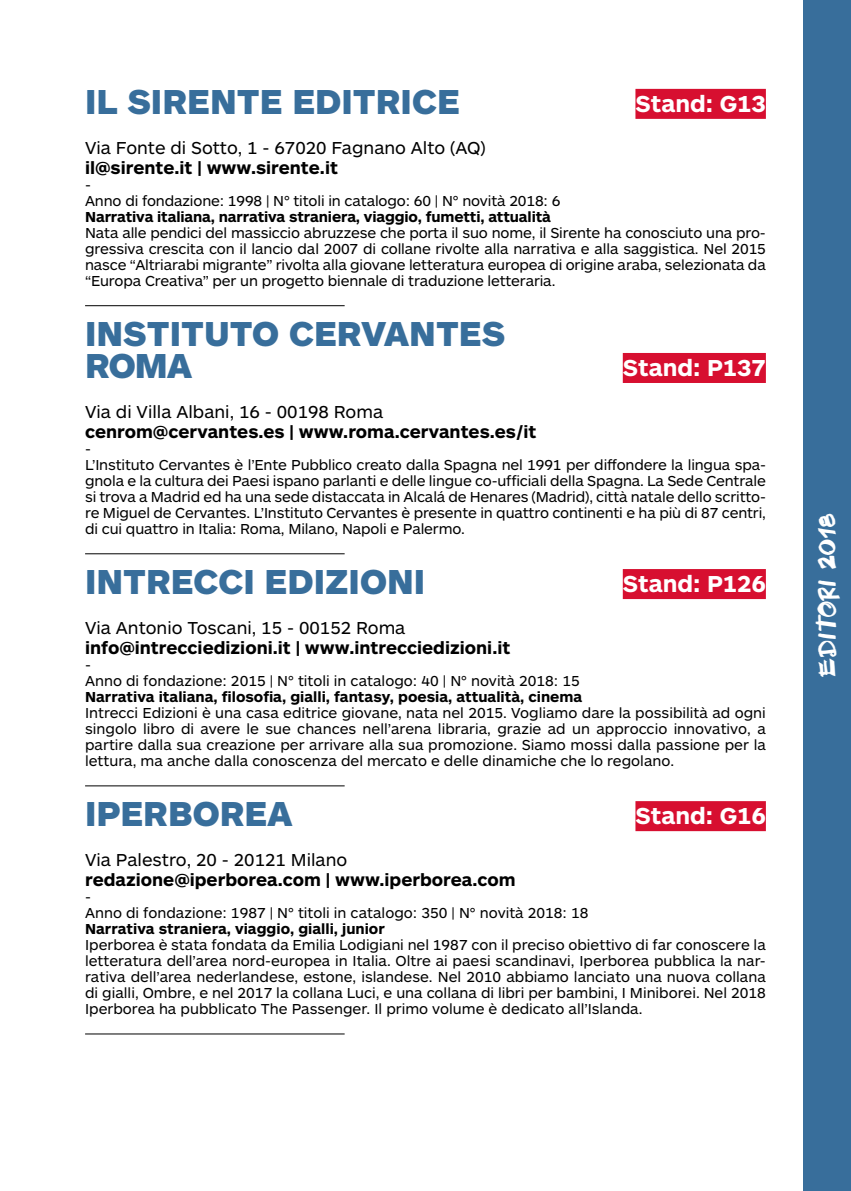
<style>
.page{position:relative;width:851px;height:1191px;background:#fff}
.page>*{position:absolute;margin:0;border:0;box-sizing:border-box;transform-origin:0 0}
.t1{font:900 36px/32px "ARS Maquette Pro";color:#386e9b}
.t2{font:700 24px "ARS Maquette Pro";color:#fff}
.t3{font:24px "Black Gull PBF";color:#fff}
.t4{font:700 18px "ARS Maquette Pro";color:#000}
.t5{font:18px "ARS Maquette Pro";color:#000}
.t6{font:15px/16px "ARS Maquette Pro";letter-spacing:-.01em;color:#000}
.t7{font:700 15px "ARS Maquette Pro";color:#000}
</style>
<div class="page">
<div style="left:635px;top:89px;width:130px;height:30px;background:#d70f30"></div>
<div style="left:622px;top:353px;width:143px;height:30px;background:#d70f30"></div>
<div style="left:622px;top:569px;width:143px;height:30px;background:#d70f30"></div>
<div style="left:635px;top:801px;width:130px;height:30px;background:#d70f30"></div>
<hr style="left:85px;top:305px;width:259px;height:1px;background:#000">
<hr style="left:85px;top:553px;width:259px;height:1px;background:#000">
<hr style="left:85px;top:785px;width:259px;height:1px;background:#000">
<hr style="left:85px;top:1033px;width:259px;height:1px;background:#000">
<div style="left:803px;top:0;width:47px;height:1191px;background:#386e9b"></div>
<h1 class="t1" style="left:85px;top:83px;width:376px">IL SIRENTE EDITRICE</h1>
<h2 class="t2" style="left:635px;top:88px;width:132px">Stand: G13</h2>
<p class="t5" style="left:85px;top:136px;width:402px">Via Fonte di Sotto, 1 - 67020 Fagnano Alto (AQ)</p>
<p class="t4" style="left:85px;top:156px;width:254px">il@sirente.it | www.sirente.it</p>
<p class="t6" style="left:85px;top:176px;width:477px">-<br>Anno di fondazione: 1998 | N° titoli in catalogo: 60 | N° novità 2018: 6</p>
<p class="t7" style="left:85px;top:207px;width:467px">Narrativa italiana, narrativa straniera, viaggio, fumetti, attualità</p>
<p class="t6" style="left:85px;top:224px;width:682px;text-align:justify">Nata alle pendici del massiccio abruzzese che porta il suo nome, il Sirente ha conosciuto una pro&shy;gressiva crescita con il lancio dal 2007 di collane rivolte alla narrativa e alla saggistica. Nel 2015 nasce “Altriarabi migrante” rivolta alla giovane letteratura europea di origine araba, selezionata da “Europa Creativa” per un progetto biennale di traduzione letteraria.</p>
<h1 class="t1" style="left:85px;top:315px;width:422px">INSTITUTO CERVANTES<br>ROMA</h1>
<h2 class="t2" style="left:622px;top:352px;width:144px">Stand: P137</h2>
<p class="t5" style="left:85px;top:400px;width:299px">Via di Villa Albani, 16 - 00198 Roma</p>
<p class="t4" style="left:85px;top:420px;width:452px">cenrom@cervantes.es | www.roma.cervantes.es/it</p>
<p class="t6" style="left:85px;top:440px;width:682px">-<br>L’Instituto Cervantes è l’Ente Pubblico creato dalla Spagna nel 1991 per diffondere la lingua spa&shy;gnola e la cultura dei Paesi ispano parlanti e delle lingue co-ufficiali della Spagna. La Sede Centrale si trova a Madrid ed ha una sede distaccata in Alcalá de Henares (Madrid), città natale dello scritto&shy;re Miguel de Cervantes. L’Instituto Cervantes è presente in quattro continenti e ha più di 87 centri, di cui quattro in Italia: Roma, Milano, Napoli e Palermo.</p>
<h1 class="t1" style="left:85px;top:563px;width:341px">INTRECCI EDIZIONI</h1>
<h2 class="t2" style="left:622px;top:568px;width:144px">Stand: P126</h2>
<p class="t5" style="left:85px;top:616px;width:322px">Via Antonio Toscani, 15 - 00152 Roma</p>
<p class="t4" style="left:85px;top:636px;width:426px">info@intrecciedizioni.it | www.intrecciedizioni.it</p>
<p class="t6" style="left:85px;top:656px;width:496px">-<br>Anno di fondazione: 2015 | N° titoli in catalogo: 40 | N° novità 2018: 15</p>
<p class="t7" style="left:85px;top:687px;width:498px">Narrativa italiana, filosofia, gialli, fantasy, poesia, attualità, cinema</p>
<p class="t6" style="left:85px;top:704px;width:682px;text-align:justify">Intrecci Edizioni è una casa editrice giovane, nata nel 2015. Vogliamo dare la possibilità ad ogni singolo libro di avere le sue chances nell’arena libraria, grazie ad un approccio innovativo, a partire dalla sua creazione per arrivare alla sua promozione. Siamo mossi dalla passione per la lettura, ma anche dalla conoscenza del mercato e delle dinamiche che lo regolano.</p>
<h1 class="t1" style="left:85px;top:795px;width:209px">IPERBOREA</h1>
<h2 class="t2" style="left:635px;top:800px;width:132px">Stand: G16</h2>
<p class="t5" style="left:85px;top:848px;width:264px">Via Palestro, 20 - 20121 Milano</p>
<p class="t4" style="left:85px;top:868px;width:432px">redazione@iperborea.com | www.iperborea.com</p>
<p class="t6" style="left:85px;top:888px;width:505px">-<br>Anno di fondazione: 1987 | N° titoli in catalogo: 350 | N° novità 2018: 18</p>
<p class="t7" style="left:85px;top:919px;width:301px">Narrativa straniera, viaggio, gialli, junior</p>
<p class="t6" style="left:85px;top:936px;width:682px;text-align:justify">Iperborea è stata fondata da Emilia Lodigiani nel 1987 con il preciso obiettivo di far conoscere la letteratura dell’area nord-europea in Italia. Oltre ai paesi scandinavi, Iperborea pubblica la nar&shy;rativa dell’area nederlandese, estone, islandese. Nel 2010 abbiamo lanciato una nuova collana di gialli, Ombre, e nel 2017 la collana Luci, e una collana di libri per bambini, I Miniborei. Nel 2018<br>Iperborea ha pubblicato The Passenger. Il primo volume è dedicato all’Islanda.</p>
<h2 class="t3" style="left:808px;top:677px;width:165px;rotate:-90deg">editori 2018</h2>
</div>
